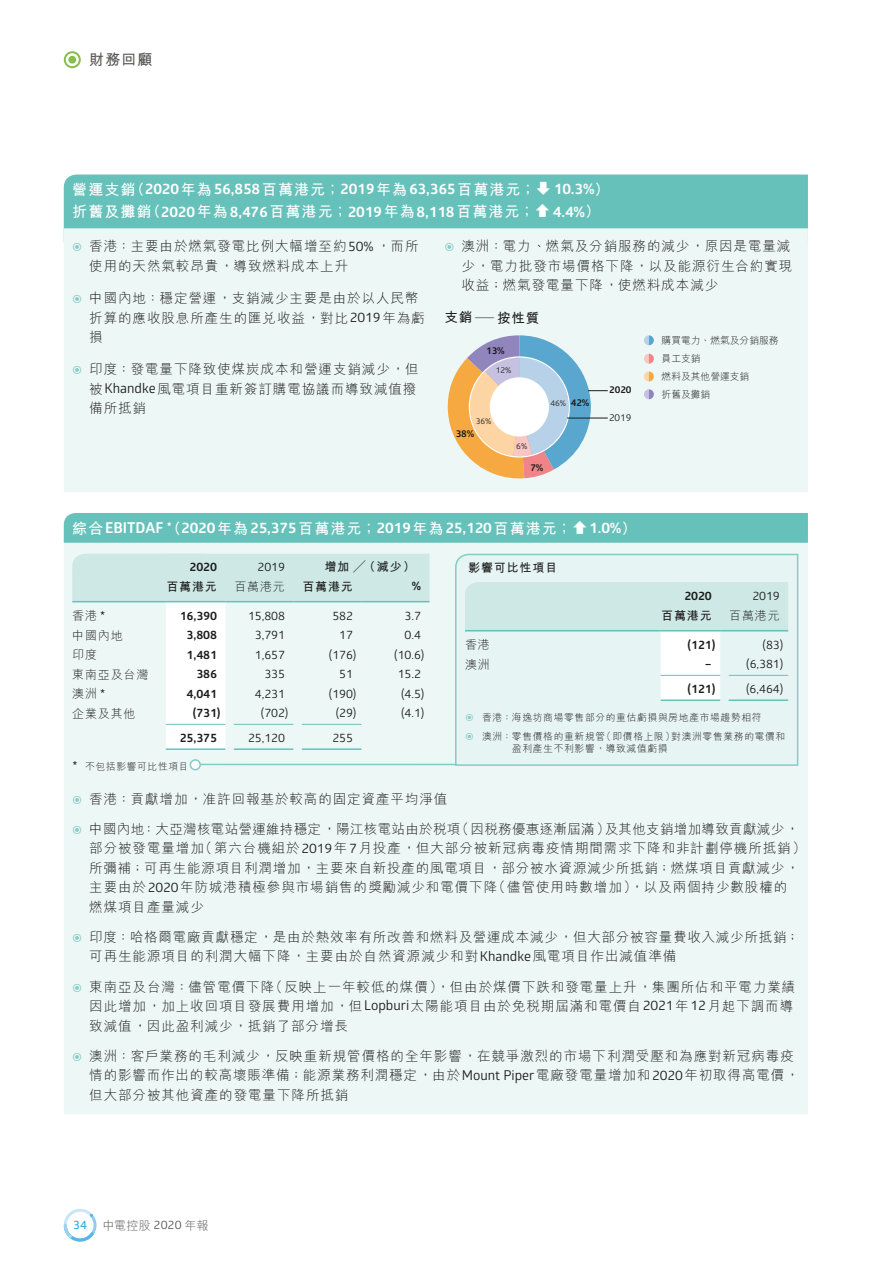
<style>
.page{position:relative;width:893px;height:1263px;background:#fff}
.page>*{position:absolute;margin:0;border:0;box-sizing:border-box;transform-origin:0 0}
.t1{font:700 15px/22.5px "Glober";color:#fff}
.t2{font:700 15px "M Hei HK";color:#575756}
.t3{font:300 13.5px/19.5px "M Hei HK";letter-spacing:.07em;color:#1c1c1b}
.t4{font:700 13.5px "M Hei HK";color:#1c1c1b}
.t5{font:12px "Glober";color:#1c1c1b}
.t6{font:700 12px "Glober";color:#1c1c1b}
.t7{font:300 12px "M Hei HK";letter-spacing:.07em;color:#1c1c1b}
.t8{font:700 12px "M Hei HK";letter-spacing:.07em;color:#1c1c1b}
.t9{font:300 12px "M Hei HK";letter-spacing:.005em;color:#575756}
.t10{font:600 12px "Glober";color:#2dafe6}
.t11{font:300 9.75px/18.5px "M Hei HK";letter-spacing:.07em;color:#1c1c1b}
.t12{font:300 9.75px/18px "M Hei HK";color:#1c1c1b}
.t13{font:700 9.75px "Glober";color:#1c1c1b}
.t14{font:9.75px "Glober";color:#1c1c1b}
.t15{font:8.25px "Glober";color:#1c1c1b}
.s1{font-family:"M Hei HK"}
.s2{font-family:"Glober";font-weight:400}
.s3{font-weight:700;font-size:9.75px}
.s4{font-family:"Glober";font-weight:400;font-size:16.8px}
</style>
<div class="page">
<svg style="left:64px;top:51px;width:17px;height:17px"></svg>
<div style="left:64px;top:174px;width:744px;height:54px;background:#67c1bb"></div>
<div style="left:64px;top:228px;width:744px;height:264px;background:#edf7f6"></div>
<svg style="left:644px;top:335px;width:10px;height:10px"></svg>
<svg style="left:644px;top:354px;width:10px;height:10px"></svg>
<svg style="left:644px;top:372px;width:10px;height:9px"></svg>
<svg style="left:644px;top:389px;width:10px;height:10px"></svg>
<svg style="left:446px;top:335px;width:162px;height:144px"></svg>
<hr style="left:567px;top:418px;width:41px;height:1px;background:#1c1c1b">
<div style="left:64px;top:543px;width:744px;height:571px;background:#edf7f6"></div>
<svg style="left:72px;top:554px;width:357px;height:196px"></svg>
<hr style="left:166px;top:724px;width:59px;height:1px;background:#67c1bb">
<hr style="left:234px;top:724px;width:59px;height:1px;background:#67c1bb">
<hr style="left:302px;top:724px;width:59px;height:1px;background:#67c1bb">
<hr style="left:166px;top:748px;width:59px;height:2px;background:#67c1bb">
<hr style="left:234px;top:748px;width:59px;height:2px;background:#67c1bb">
<hr style="left:302px;top:748px;width:59px;height:2px;background:#67c1bb">
<svg style="left:454px;top:553px;width:345px;height:214px"></svg>
<div style="left:190px;top:760px;width:10px;height:10px;background:#fff;border-radius:50%"></div>
<div style="left:190px;top:759px;width:11px;height:11px;border:2px solid #86cbc6;border-radius:50%"></div>
<hr style="left:200px;top:764px;width:255px;height:1px;background:#86cbc6">
<svg style="left:64px;top:1209px;width:33px;height:32px"></svg>
<svg style="left:537px;top:182px;width:13px;height:13px"></svg>
<svg style="left:536px;top:204px;width:13px;height:13px"></svg>
<svg style="left:73px;top:243px;width:8px;height:8px"></svg>
<svg style="left:73px;top:295px;width:8px;height:8px"></svg>
<svg style="left:73px;top:366px;width:8px;height:8px"></svg>
<svg style="left:445px;top:243px;width:8px;height:8px"></svg>
<div style="left:64px;top:513px;width:744px;height:30px;background:#67c1bb"></div>
<svg style="left:466px;top:714px;width:7px;height:7px"></svg>
<svg style="left:466px;top:732px;width:7px;height:7px"></svg>
<svg style="left:73px;top:795px;width:8px;height:9px"></svg>
<svg style="left:73px;top:825px;width:8px;height:9px"></svg>
<svg style="left:73px;top:934px;width:8px;height:8px"></svg>
<svg style="left:73px;top:983px;width:8px;height:8px"></svg>
<svg style="left:73px;top:1052px;width:8px;height:9px"></svg>
<p class="t2" style="left:89px;top:49px;width:65px">財務回顧</p>
<p class="t1" style="left:72px;top:177px;width:539px"><span class="s1">營運支銷（</span>2020<span class="s1">年為</span>56,858<span class="s1">百萬港元；</span>2019<span class="s1">年為</span>63,365<span class="s1">百萬港元；</span> 10.3%<span class="s1">）折舊及攤銷（</span>2020<span class="s1">年為</span>8,476<span class="s1">百萬港元；</span>2019<span class="s1">年為</span>8,118<span class="s1">百萬港元；</span> 4.4%<span class="s1">）</span></p>
<p class="t3" style="left:89px;top:236px;width:331px">香港：主要由於燃氣發電比例大幅增至約<span class="s2">50%</span> ，而所使用的天然氣較昂貴，導致燃料成本上升</p>
<p class="t3" style="left:89px;top:288px;width:337px">中國內地：穩定營運，支銷減少主要是由於以人民幣折算的應收股息所產生的匯兌收益，對比<span class="s2">2019</span>年為虧損</p>
<p class="t3" style="left:89px;top:359px;width:331px">印度：發電量下降致使煤炭成本和營運支銷減少，但被<span class="s2">Khandke</span>風電項目重新簽訂購電協議而導致減值撥備所抵銷</p>
<p class="t3" style="left:461px;top:236px;width:332px">澳洲：電力、燃氣及分銷服務的減少，原因是電量減少，電力批發市場價格下降，以及能源衍生合約實現收益；燃氣發電量下降，使燃料成本減少</p>
<p class="t4" style="left:444px;top:308px;width:97px">支銷 —按性質</p>
<p class="t12" style="left:662px;top:331px;width:118px">購買電力、燃氣及分銷服務員工支銷<br>燃料及其他營運支銷</p>
<p class="t13" style="left:609px;top:383px;width:24px">2020</p>
<p class="t11" style="left:662px;top:385px;width:50px">折舊及攤銷</p>
<p class="t14" style="left:609px;top:411px;width:24px">2019</p>
<p class="t13" style="left:486px;top:344px;width:20px">13%</p>
<p class="t15" style="left:496px;top:364px;width:17px">12%</p>
<p class="t15" style="left:550px;top:397px;width:40px">46% <span class="s3">42%</span></p>
<p class="t15" style="left:476px;top:415px;width:17px">36%</p>
<p class="t13" style="left:456px;top:426px;width:20px">38%</p>
<p class="t15" style="left:516px;top:441px;width:12px">6%</p>
<p class="t13" style="left:530px;top:460px;width:15px">7%</p>
<p class="t1" style="left:72px;top:516px;width:566px"><span class="s1">綜合</span>EBITDAF *<span class="s1">（</span>2020<span class="s1">年為</span>25,375<span class="s1">百萬港元；</span>2019<span class="s1">年為</span>25,120<span class="s1">百萬港元；</span> 1.0%<span class="s1">）</span></p>
<p class="t6" style="left:190px;top:558px;width:29px">2020</p>
<p class="t5" style="left:258px;top:558px;width:29px">2019</p>
<p class="t8" style="left:324px;top:558px;width:92px">增加 ╱（減少）</p>
<p class="t8" style="left:166px;top:578px;width:52px">百萬港元</p>
<p class="t7" style="left:234px;top:578px;width:52px">百萬港元</p>
<p class="t8" style="left:302px;top:578px;width:52px">百萬港元</p>
<p class="t6" style="left:412px;top:577px;width:11px">%</p>
<p class="t7" style="left:72px;top:607px;width:35px">香港<span class="s4">*</span></p>
<p class="t6" style="left:180px;top:607px;width:39px">16,390</p>
<p class="t5" style="left:248px;top:607px;width:38px">15,808</p>
<p class="t5" style="left:332px;top:607px;width:22px">582</p>
<p class="t5" style="left:405px;top:607px;width:18px">3.7</p>
<p class="t7" style="left:72px;top:627px;width:52px">中國內地</p>
<p class="t6" style="left:187px;top:627px;width:32px">3,808</p>
<p class="t5" style="left:255px;top:627px;width:32px">3,791</p>
<p class="t5" style="left:339px;top:627px;width:15px">17</p>
<p class="t5" style="left:405px;top:627px;width:18px">0.4</p>
<p class="t7" style="left:72px;top:647px;width:26px">印度</p>
<p class="t6" style="left:187px;top:646px;width:32px">1,481</p>
<p class="t5" style="left:255px;top:646px;width:32px">1,657</p>
<p class="t5" style="left:329px;top:646px;width:29px">(176)</p>
<p class="t5" style="left:394px;top:646px;width:32px">(10.6)</p>
<p class="t7" style="left:72px;top:666px;width:78px">東南亞及台灣</p>
<p class="t6" style="left:196px;top:666px;width:22px">386</p>
<p class="t5" style="left:264px;top:666px;width:22px">335</p>
<p class="t5" style="left:339px;top:666px;width:15px">51</p>
<p class="t5" style="left:398px;top:666px;width:25px">15.2</p>
<p class="t7" style="left:72px;top:686px;width:35px">澳洲<span class="s4">*</span></p>
<p class="t6" style="left:187px;top:685px;width:32px">4,041</p>
<p class="t5" style="left:255px;top:685px;width:32px">4,231</p>
<p class="t5" style="left:329px;top:685px;width:29px">(190)</p>
<p class="t5" style="left:401px;top:685px;width:25px">(4.5)</p>
<p class="t7" style="left:72px;top:705px;width:65px">企業及其他</p>
<p class="t6" style="left:193px;top:705px;width:29px">(731)</p>
<p class="t5" style="left:261px;top:705px;width:29px">(702)</p>
<p class="t5" style="left:336px;top:705px;width:22px">(29)</p>
<p class="t5" style="left:401px;top:705px;width:25px">(4.1)</p>
<p class="t6" style="left:180px;top:729px;width:39px">25,375</p>
<p class="t5" style="left:248px;top:729px;width:38px">25,120</p>
<p class="t5" style="left:332px;top:729px;width:22px">255</p>
<p class="t11" style="left:72px;top:756px;width:118px"><span class="s4">*</span> 不包括影響可比性項目</p>
<p class="t8" style="left:468px;top:558px;width:91px">影響可比性項目</p>
<p class="t6" style="left:684px;top:587px;width:29px">2020</p>
<p class="t5" style="left:752px;top:587px;width:29px">2019</p>
<p class="t8" style="left:661px;top:607px;width:52px">百萬港元</p>
<p class="t7" style="left:729px;top:607px;width:52px">百萬港元</p>
<p class="t7" style="left:465px;top:637px;width:26px">香港</p>
<p class="t6" style="left:687px;top:636px;width:29px">(121)</p>
<p class="t5" style="left:762px;top:636px;width:22px">(83)</p>
<p class="t7" style="left:465px;top:656px;width:26px">澳洲</p>
<p class="t6" style="left:705px;top:656px;width:8px">–</p>
<p class="t5" style="left:746px;top:656px;width:39px">(6,381)</p>
<p class="t6" style="left:688px;top:680px;width:29px">(121)</p>
<p class="t5" style="left:746px;top:680px;width:39px">(6,464)</p>
<p class="t11" style="left:482px;top:708px;width:305px">香港：海逸坊商場零售部分的重估虧損與房地產市場趨勢相符<br>澳洲：零售價格的重新規管（即價格上限）對澳洲零售業務的電價和</p>
<p class="t11" style="left:512px;top:738px;width:157px">盈利產生不利影響，導致減值虧損</p>
<p class="t3" style="left:89px;top:788px;width:360px">香港：貢獻增加，准許回報基於較高的固定資產平均淨值</p>
<p class="t3" style="left:89px;top:818px;width:718px">中國內地：大亞灣核電站營運維持穩定，陽江核電站由於稅項（因稅務優惠逐漸屆滿）及其他支銷增加導致貢獻減少，部分被發電量增加（第六台機組於<span class="s2">2019</span>年<span class="s2">7</span>月投產，但大部分被新冠病毒疫情期間需求下降和非計劃停機所抵銷）所彌補；可再生能源項目利潤增加，主要來自新投產的風電項目，部分被水資源減少所抵銷；燃煤項目貢獻減少，主要由於<span class="s2">2020</span>年防城港積極參與市場銷售的獎勵減少和電價下降（儘管使用時數增加），以及兩個持少數股權的<br>燃煤項目產量減少</p>
<p class="t3" style="left:89px;top:927px;width:712px">印度：哈格爾電廠貢獻穩定，是由於熱效率有所改善和燃料及營運成本減少，但大部分被容量費收入減少所抵銷；可再生能源項目的利潤大幅下降，主要由於自然資源減少和對<span class="s2">Khandke</span>風電項目作出減值準備</p>
<p class="t3" style="left:89px;top:976px;width:708px">東南亞及台灣：儘管電價下降（反映上一年較低的煤價），但由於煤價下跌和發電量上升，集團所佔和平電力業績因此增加，加上收回項目發展費用增加，但<span class="s2">Lopburi</span>太陽能項目由於免稅期屆滿和電價自<span class="s2">2021</span>年<span class="s2">12</span>月起下調而導致減值，因此盈利減少，抵銷了部分增長</p>
<p class="t3" style="left:89px;top:1045px;width:712px">澳洲：客戶業務的毛利減少，反映重新規管價格的全年影響，在競爭激烈的市場下利潤受壓和為應對新冠病毒疫情的影響而作出的較高壞賬準備；能源業務利潤穩定，由於<span class="s2">Mount Piper</span>電廠發電量增加和<span class="s2">2020</span>年初取得高電價，但大部分被其他資產的發電量下降所抵銷</p>
<p class="t10" style="left:73px;top:1216px;width:15px">34</p>
<p class="t9" style="left:103px;top:1217px;width:107px">中電控股 <span class="s2">2020</span> 年報</p>
</div>
